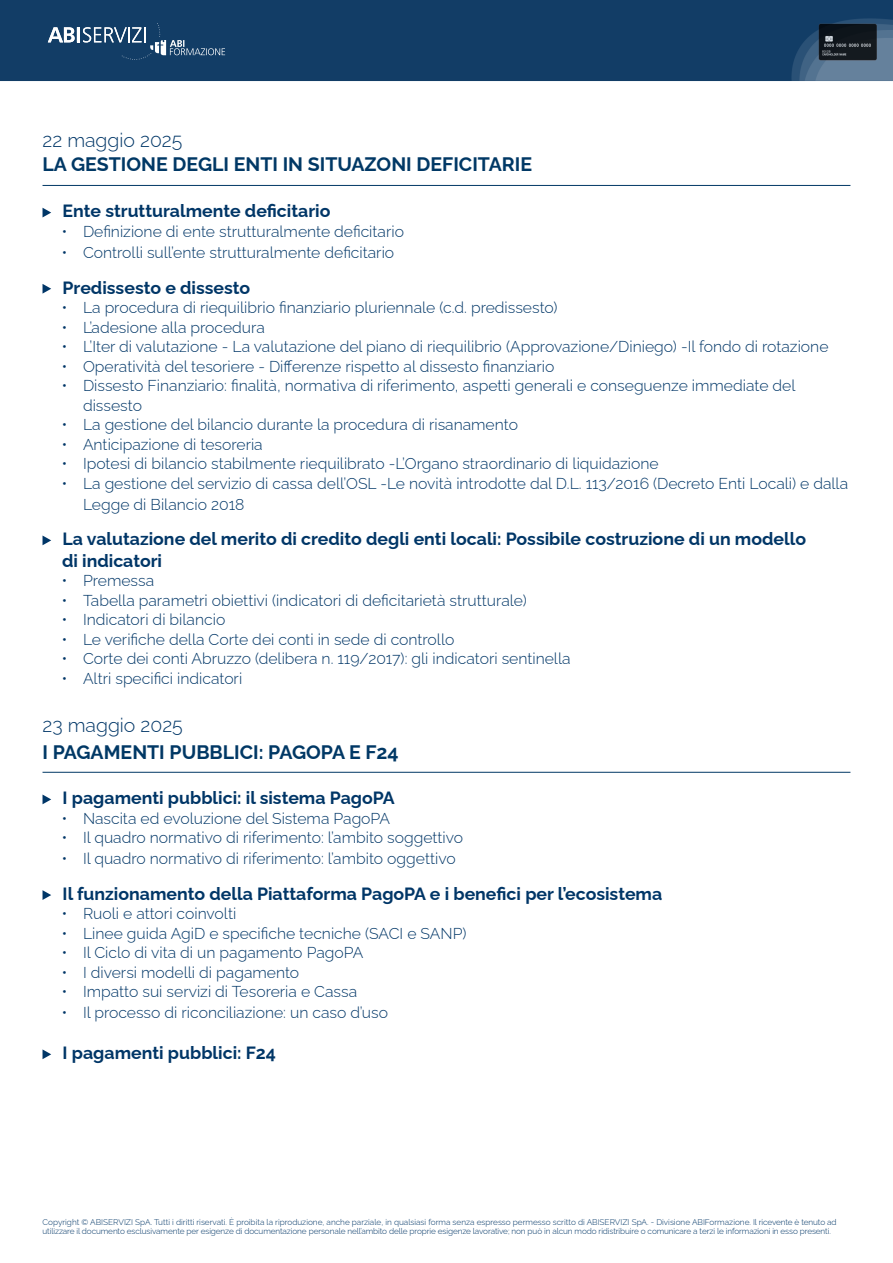
<style>
.page{position:relative;width:893px;height:1263px;background:#fff}
.page>*{position:absolute;margin:0;border:0;box-sizing:border-box;transform-origin:0 0}
.t1{font:700 19.5px "Raleway";color:#003865}
.t2{font:300 19.5px "Raleway";color:#003667}
.t3{font:700 17.7px/21.3px "Raleway";color:#003667}
.t4{font:300 15.75px/19.5px "Raleway";color:#003667}
.t5{font:300 8.25px/9px "Raleway";letter-spacing:-.01em;color:#003667}
</style>
<div class="page">
<img style="left:0;top:0;width:893px;height:81px">
<svg style="left:48px;top:23px;width:177px;height:37px;background:#33587b"></svg>
<hr style="left:43px;top:772px;width:807px;height:1px;background:#003865">
<svg style="left:43px;top:795px;width:8px;height:9px"></svg>
<svg style="left:43px;top:890px;width:8px;height:10px"></svg>
<svg style="left:43px;top:1049px;width:8px;height:10px"></svg>
<hr style="left:43px;top:185px;width:807px;height:1px;background:#003865">
<svg style="left:43px;top:208px;width:8px;height:9px"></svg>
<svg style="left:43px;top:284px;width:8px;height:10px"></svg>
<svg style="left:43px;top:536px;width:8px;height:9px"></svg>
<p class="t2" style="left:43px;top:125px;width:141px">22 maggio 2025</p>
<p class="t1" style="left:43px;top:148px;width:491px">LA GESTIONE DEGLI ENTI IN SITUAZONI DEFICITARIE</p>
<p class="t3" style="left:63px;top:199px;width:269px">Ente strutturalmente deficitario</p>
<p class="t4" style="left:62px;top:220px;width:344px">• Definizione di ente strutturalmente deficitario</p>
<p class="t4" style="left:62px;top:241px;width:334px">• Controlli sull’ente strutturalmente deficitario</p>
<p class="t3" style="left:63px;top:275px;width:189px">Predissesto e dissesto</p>
<p class="t4" style="left:62px;top:296px;width:497px">• La procedura di riequilibrio finanziario pluriennale (c.d. predissesto)</p>
<p class="t4" style="left:62px;top:316px;width:205px">• L’adesione alla procedura</p>
<p class="t4" style="left:62px;top:335px;width:768px">• L’Iter di valutazione - La valutazione del piano di riequilibrio (Approvazione/Diniego) -Il fondo di rotazione</p>
<p class="t4" style="left:62px;top:355px;width:494px">• Operatività del tesoriere - Differenze rispetto al dissesto finanziario</p>
<p class="t4" style="left:83px;top:374px;width:714px;text-indent:-21px">• Dissesto Finanziario: finalità, normativa di riferimento, aspetti generali e conseguenze immediate del dissesto</p>
<p class="t4" style="left:62px;top:413px;width:458px">• La gestione del bilancio durante la procedura di risanamento</p>
<p class="t4" style="left:62px;top:433px;width:202px">• Anticipazione di tesoreria</p>
<p class="t4" style="left:62px;top:452px;width:599px">• Ipotesi di bilancio stabilmente riequilibrato -L’Organo straordinario di liquidazione</p>
<p class="t4" style="left:83px;top:471px;width:767px;line-height:21px;text-indent:-21px">• La gestione del servizio di cassa dell’OSL -Le novità introdotte dal D.L. 113/2016 (Decreto Enti Locali) e dalla<br>Legge di Bilancio 2018</p>
<p class="t3" style="left:62px;top:526px;width:746px">La valutazione del merito di credito degli enti locali: Possibile costruzione di un modello di indicatori</p>
<p class="t4" style="left:62px;top:569px;width:94px">• Premessa</p>
<p class="t4" style="left:62px;top:588px;width:467px">• Tabella parametri obiettivi (indicatori di deficitarietà strutturale)</p>
<p class="t4" style="left:62px;top:608px;width:165px">• Indicatori di bilancio</p>
<p class="t4" style="left:62px;top:627px;width:394px">• Le verifiche della Corte dei conti in sede di controllo</p>
<p class="t4" style="left:62px;top:647px;width:510px">• Corte dei conti Abruzzo (delibera n. 119/2017): gli indicatori sentinella</p>
<p class="t4" style="left:62px;top:666px;width:182px">• Altri specifici indicatori</p>
<p class="t2" style="left:43px;top:710px;width:142px">23 maggio 2025</p>
<p class="t1" style="left:43px;top:737px;width:358px">I PAGAMENTI PUBBLICI: PAGOPA E F24</p>
<p class="t3" style="left:63px;top:785px;width:334px">I pagamenti pubblici: il sistema PagoPA</p>
<p class="t4" style="left:62px;top:807px;width:330px">• Nascita ed evoluzione del Sistema PagoPA</p>
<p class="t4" style="left:62px;top:826px;width:403px">• Il quadro normativo di riferimento: l’ambito soggettivo</p>
<p class="t4" style="left:62px;top:847px;width:395px">• Il quadro normativo di riferimento: l’ambito oggettivo</p>
<p class="t3" style="left:63px;top:881px;width:601px">Il funzionamento della Piattaforma PagoPA e i benefici per l’ecosistema</p>
<p class="t4" style="left:62px;top:902px;width:176px">• Ruoli e attori coinvolti</p>
<p class="t4" style="left:62px;top:922px;width:406px">• Linee guida AgiD e specifiche tecniche (SACI e SANP)</p>
<p class="t4" style="left:62px;top:941px;width:303px">• Il Ciclo di vita di un pagamento PagoPA</p>
<p class="t4" style="left:62px;top:961px;width:239px">• I diversi modelli di pagamento</p>
<p class="t4" style="left:62px;top:980px;width:297px">• Impatto sui servizi di Tesoreria e Cassa</p>
<p class="t4" style="left:62px;top:1001px;width:328px">• Il processo di riconciliazione: un caso d’uso</p>
<p class="t3" style="left:63px;top:1040px;width:215px">I pagamenti pubblici: F24</p>
<p class="t5" style="left:43px;top:1216px;width:796px">Copyright © ABISERVIZI SpA. Tutti i diritti riservati. È proibita la riproduzione, anche parziale, in qualsiasi forma senza espresso permesso scritto di ABISERVIZI SpA. - Divisione ABIFormazione. Il ricevente è tenuto ad utilizzare il documento esclusivamente per esigenze di documentazione personale nell’ambito delle proprie esigenze lavorative; non può in alcun modo ridistribuire o comunicare a terzi le informazioni in esso presenti.</p>
</div>
